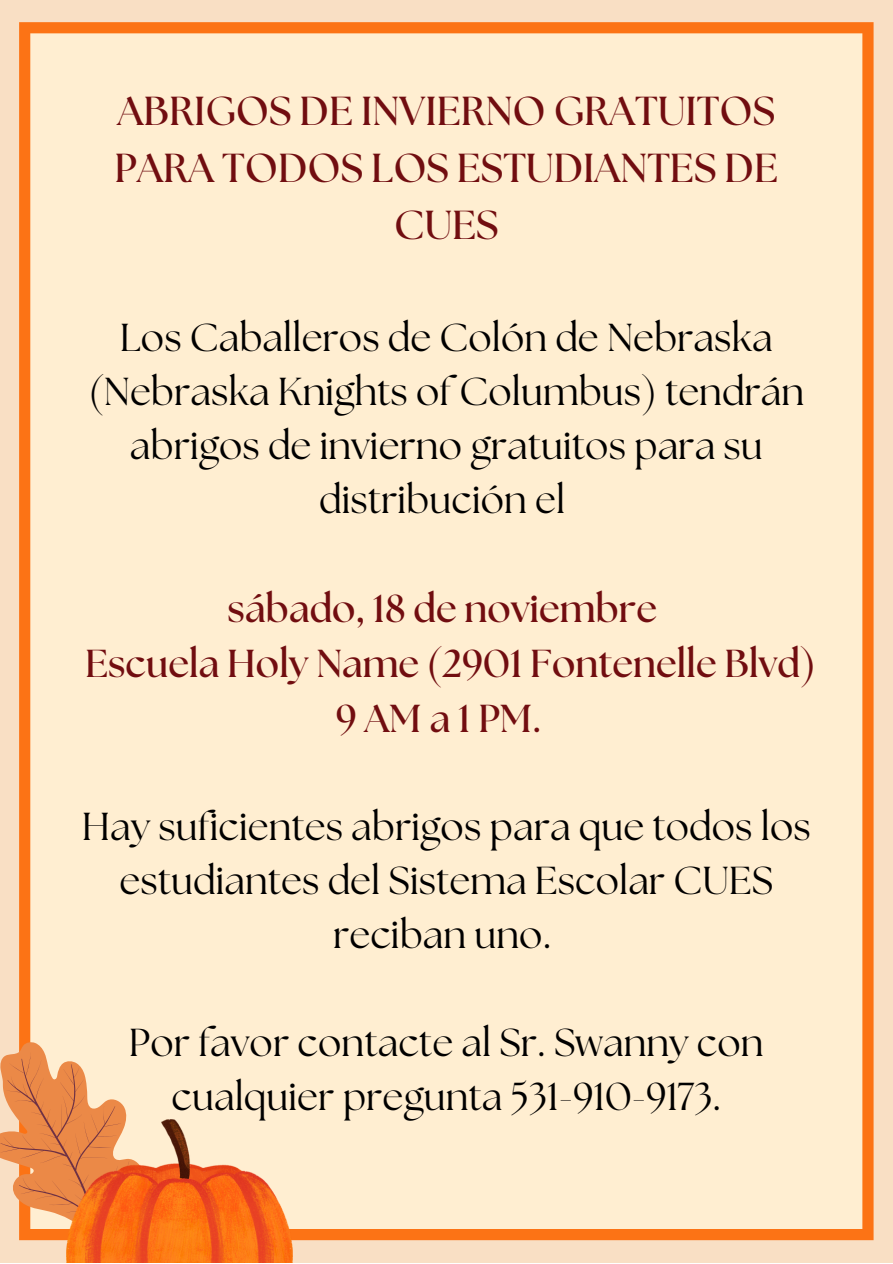
<style>
.page{position:relative;width:893px;height:1264px;background:#fff}
.page>*{position:absolute;margin:0;border:0;box-sizing:border-box;transform-origin:0 0}
.t1{font:700 40.35px/57.3px "The Seasons";color:#710d10;text-align:center}
.t2{font:38.85px/54px "The Seasons";color:#000;text-align:center}
.t3{font:700 38.85px "The Seasons";color:#710d10}
.t4{font:700 38.85px "The Seasons";letter-spacing:.2em;color:#710d10}
</style>
<div class="page">
<div style="left:0;top:0;width:892px;height:1262px;background:#f9dfc4"></div>
<div style="left:19px;top:22px;width:854px;height:1218px;background:#ffeed1"></div>
<svg style="left:0;top:1035px;width:147px;height:206px"></svg>
<img style="left:66px;top:1119px;width:226px;height:143px">
<p class="t1" style="left:115px;top:84px;width:665px">ABRIGOS DE INVIERNO GRATUITOS<br>PARA TODOS LOS ESTUDIANTES DE<br>CUES</p>
<p class="t2" style="left:88px;top:312px;width:717px">Los Caballeros de Colón de Nebraska (Nebraska Knights of Columbus) tendrán abrigos de invierno gratuitos para su distribución el</p>
<p class="t3" style="left:227px;top:590px;width:431px">sábado, 18 de noviembre</p>
<p class="t3" style="left:85px;top:645px;width:731px">Escuela Holy Name (2901 Fontenelle Blvd)</p>
<p class="t4" style="left:335px;top:700px;width:207px">9AMa1PM.</p>
<p class="t2" style="left:82px;top:801px;width:730px">Hay suficientes abrigos para que todos los estudiantes del Sistema Escolar CUES reciban uno.</p>
<p class="t2" style="left:129px;top:1017px;width:636px">Por favor contacte al Sr. Swanny con cualquier pregunta 531-910-9173.</p>
</div>
